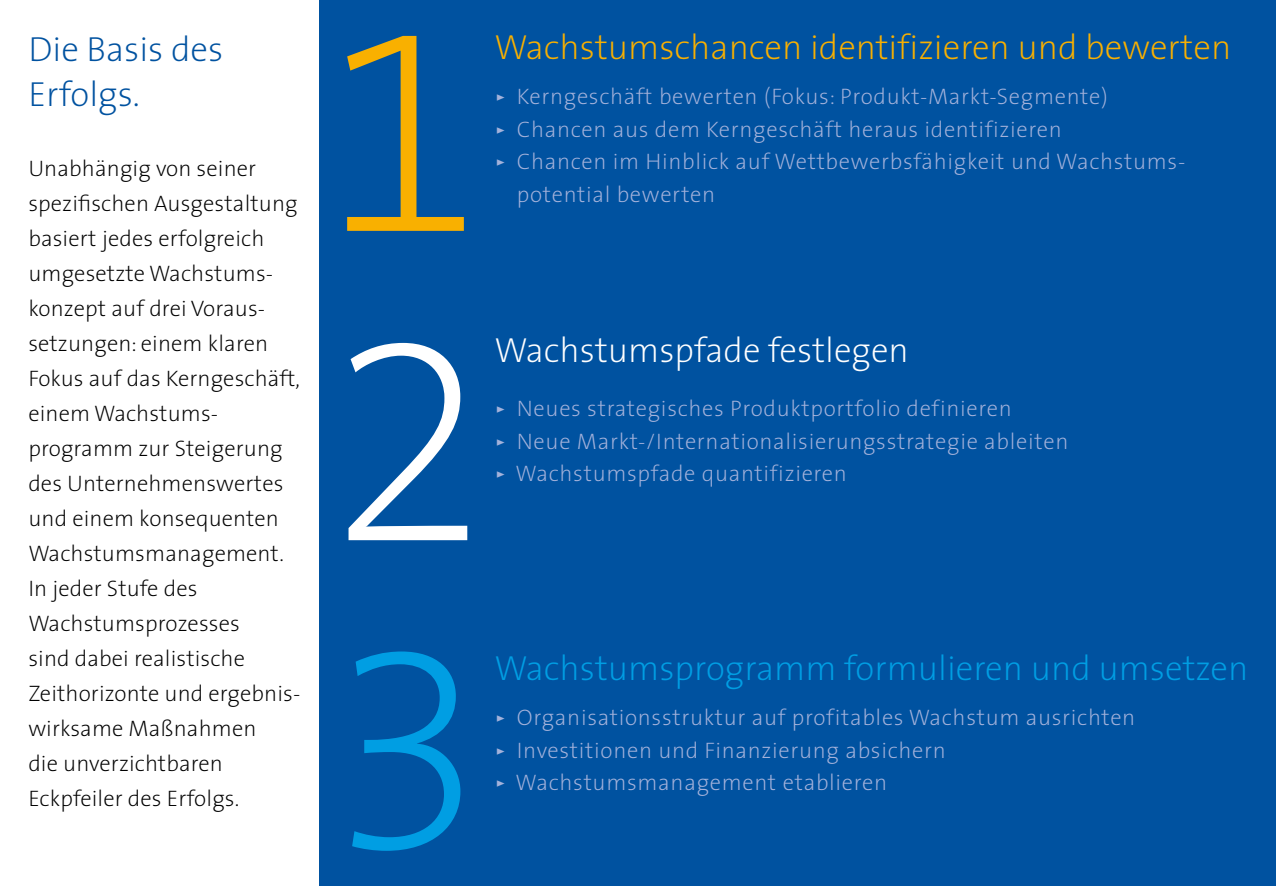
<style>
.page{position:relative;width:1276px;height:886px;background:#fff}
.page>*{position:absolute;margin:0;border:0;box-sizing:border-box;transform-origin:0 0}
.t1{font:288.75px "The Sans Extra Light Expert";color:#f9b000}
.t2{font:288.75px "The Sans Extra Light Expert";color:#fff}
.t3{font:288.75px "The Sans Extra Light Expert";color:#009ee3}
.t4{font:200 35px "The Sans";color:#f9b000}
.t5{font:200 35px "The Sans";color:#009ee3}
.t6{font:200 35px "The Sans";color:#fff}
.t7{font:200 35px/45px "The Sans";color:#0052a0}
.t8{font:200 22.5px/32.5px "The Sans";letter-spacing:.03em;color:#a4b2db}
.t9{font:200 22.5px/35px "The Sans";letter-spacing:.005em;color:#000}
.s1{font-family:"The Sans Extra Light Expert";font-weight:400}
</style>
<div class="page">
<div style="left:319px;top:0;width:956px;height:886px;background:#0052a0"></div>
<h2 class="t7" style="left:28px;top:26px;width:196px">Die Basis des<br>Erfolgs.</h2>
<p class="t9" style="left:28px;top:150px;width:274px">Unabhängig von seiner spezifischen Ausgestaltung basiert jedes erfolgreich umgesetzte Wachstums&shy;konzept auf drei Voraus&shy;setzungen: einem klaren<br>Fokus auf das Kerngeschäft, einem Wachstums&shy;programm zur Steigerung des Unternehmenswertes und einem konsequenten<br>Wachstumsmanagement.<br>In jeder Stufe des<br>Wachstumsprozesses<br>sind dabei realistische<br>Zeithorizonte und ergebnis&shy;wirksame Maßnahmen<br>die unverzichtbaren<br>Eckpfeiler des Erfolgs.</p>
<h1 class="t1" style="left:323px;top:-105px;width:160px">1</h1>
<h2 class="t4" style="left:494px;top:19px;width:738px">Wachstumschancen identifizieren und bewerten</h2>
<p class="t8" style="left:494px;top:80px;width:615px"><span class="s1">ÿ</span> Kerngeschäft bewerten (Fokus: Produkt-Markt-Segmente)</p>
<p class="t8" style="left:494px;top:112px;width:569px"><span class="s1">ÿ</span> Chancen aus dem Kerngeschäft heraus identifizieren</p>
<p class="t8" style="left:494px;top:145px;width:692px"><span class="s1">ÿ</span> Chancen im Hinblick auf Wettbewerbsfähigkeit und Wachstums-</p>
<p class="t8" style="left:517px;top:177px;width:200px">potential bewerten</p>
<h1 class="t2" style="left:330px;top:204px;width:160px">2</h1>
<h2 class="t6" style="left:494px;top:322px;width:416px">Wachstumspfade festlegen</h2>
<p class="t8" style="left:494px;top:392px;width:575px"><span class="s1">ÿ</span> Neues strategisches Produktportfolio definieren<br><span class="s1">ÿ</span> Neue Markt-/Internationalisierungsstrategie ableiten <span class="s1">ÿ</span> Wachstumspfade quantifizieren</p>
<h1 class="t3" style="left:327px;top:513px;width:160px">3</h1>
<h2 class="t5" style="left:494px;top:640px;width:755px">Wachstumsprogramm formulieren und umsetzen</h2>
<p class="t8" style="left:494px;top:701px;width:642px"><span class="s1">ÿ</span> Organisationsstruktur auf profitables Wachstum ausrichten <span class="s1">ÿ</span> Investitionen und Finanzierung absichern<br><span class="s1">ÿ</span> Wachstumsmanagement etablieren</p>
</div>
